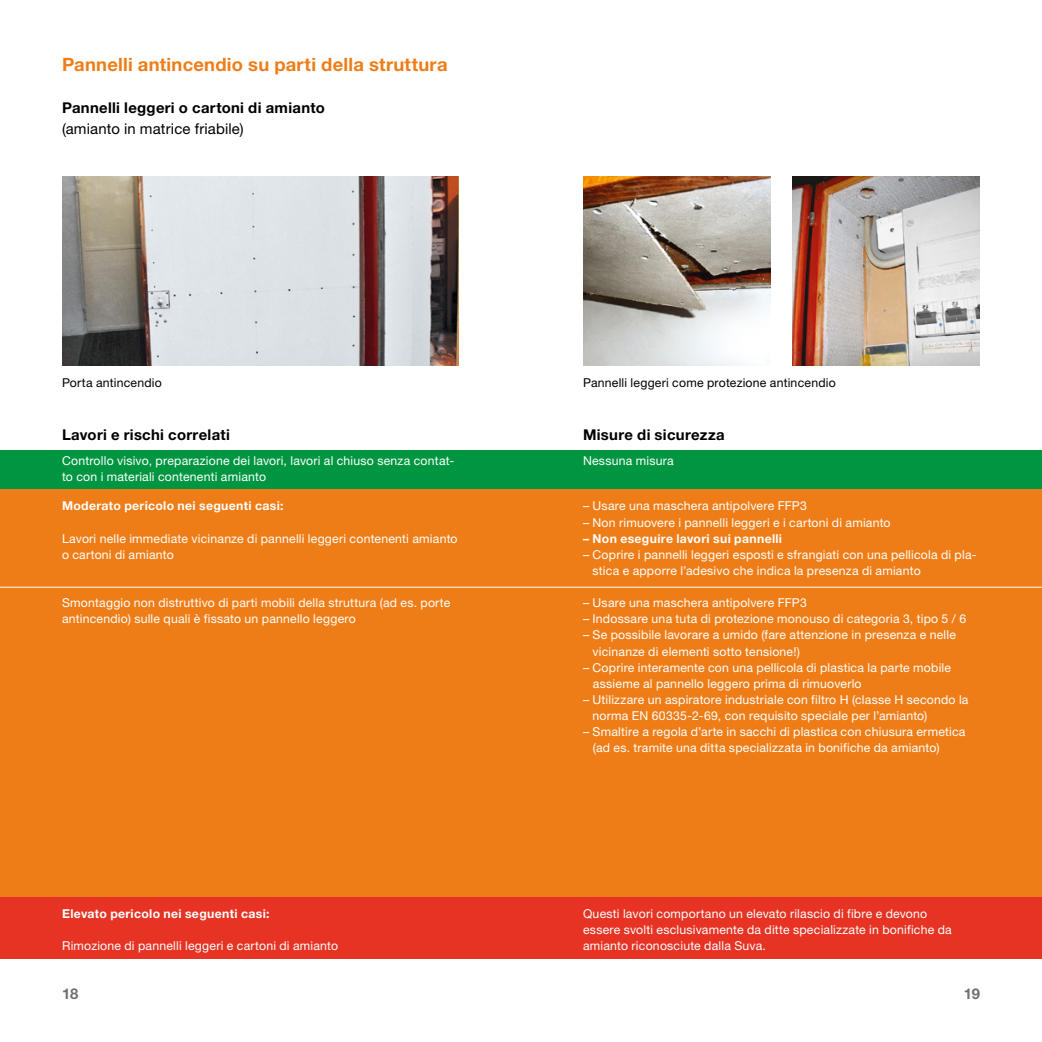
<style>
.page{position:relative;width:1042px;height:1042px;background:#fff}
.page>*{position:absolute;margin:0;border:0;box-sizing:border-box;transform-origin:0 0}
.t1{font:700 18.38px "Helvetica Neue LT Std";letter-spacing:.015em;color:#ef7d17}
.t2{font:700 14.88px "Helvetica Neue LT Std";letter-spacing:.02em;color:#000}
.t3{font:14.88px "Helvetica Neue LT Std";letter-spacing:.01em;color:#000}
.t4{font:700 14.88px "Helvetica Neue LT Std";color:#706f6f}
.t5{font:12.25px/16.1px "Helvetica Neue LT Std";letter-spacing:.02em;color:#fff}
.t6{font:700 12.25px "Helvetica Neue LT Std";letter-spacing:.025em;color:#fff}
.t7{font:12.25px "Helvetica Neue LT Std";letter-spacing:.02em;color:#000}
</style>
<div class="page">
<div style="left:0;top:450px;width:1042px;height:39px;background:#009641"></div>
<div style="left:0;top:489px;width:1042px;height:408px;background:#ef7d17"></div>
<hr style="left:0;top:587px;width:521px;height:1px;background:#fff">
<hr style="left:521px;top:587px;width:521px;height:1px;background:#fff">
<div style="left:0;top:897px;width:1042px;height:61px;background:#e63323"></div>
<img style="left:62px;top:176px;width:397px;height:190px">
<img style="left:583px;top:176px;width:188px;height:190px">
<img style="left:792px;top:176px;width:188px;height:190px">
<h1 class="t1" style="left:62px;top:53px;width:387px">Pannelli antincendio su parti della struttura</h1>
<p class="t2" style="left:62px;top:98px;width:264px">Pannelli leggeri o cartoni di amianto</p>
<p class="t3" style="left:62px;top:120px;width:183px">(amianto in matrice friabile)</p>
<p class="t7" style="left:62px;top:375px;width:101px">Porta antincendio</p>
<p class="t7" style="left:583px;top:375px;width:254px">Pannelli leggeri come protezione antincendio</p>
<p class="t2" style="left:62px;top:425px;width:169px">Lavori e rischi correlati</p>
<p class="t2" style="left:583px;top:425px;width:143px">Misure di sicurezza</p>
<p class="t5" style="left:62px;top:453px;width:394px">Controllo visivo, preparazione dei lavori, lavori al chiuso senza contat&shy;to con i materiali contenenti amianto</p>
<p class="t5" style="left:583px;top:453px;width:92px">Nessuna misura</p>
<p class="t6" style="left:62px;top:498px;width:223px">Moderato pericolo nei seguenti casi:</p>
<p class="t5" style="left:62px;top:530px;width:397px">Lavori nelle immediate vicinanze di pannelli leggeri contenenti amianto o cartoni di amianto</p>
<p class="t5" style="left:62px;top:594px;width:390px">Smontaggio non distruttivo di parti mobili della struttura (ad es. porte antincendio) sulle quali è fissato un pannello leggero</p>
<p class="t5" style="left:583px;top:498px;width:225px">– Usare una maschera antipolvere FFP3</p>
<p class="t5" style="left:583px;top:514px;width:309px">– Non rimuovere i pannelli leggeri e i cartoni di amianto</p>
<p class="t6" style="left:583px;top:531px;width:201px">– Non eseguire lavori sui pannelli</p>
<p class="t5" style="left:592px;top:546px;width:385px;text-indent:-10px">– Coprire i pannelli leggeri esposti e sfrangiati con una pellicola di pla&shy;stica e apporre l’adesivo che indica la presenza di amianto</p>
<p class="t5" style="left:583px;top:594px;width:225px">– Usare una maschera antipolvere FFP3</p>
<p class="t5" style="left:583px;top:611px;width:385px">– Indossare una tuta di protezione monouso di categoria 3, tipo 5 / 6</p>
<p class="t5" style="left:592px;top:627px;width:365px;text-indent:-10px">– Se possibile lavorare a umido (fare attenzione in presenza e nelle vicinanze di elementi sotto tensione!)</p>
<p class="t5" style="left:593px;top:659px;width:360px;text-indent:-10px">– Coprire interamente con una pellicola di plastica la parte mobile assieme al pannello leggero prima di rimuoverlo</p>
<p class="t5" style="left:592px;top:691px;width:377px;text-indent:-10px">– Utilizzare un aspiratore industriale con filtro H (classe H secondo la norma EN 60335-2-69, con requisito speciale per l’amianto)</p>
<p class="t5" style="left:593px;top:723px;width:374px;text-indent:-10px">– Smaltire a regola d’arte in sacchi di plastica con chiusura ermetica (ad es. tramite una ditta specializzata in bonifiche da amianto)</p>
<p class="t6" style="left:62px;top:906px;width:209px">Elevato pericolo nei seguenti casi:</p>
<p class="t5" style="left:62px;top:937px;width:278px">Rimozione di pannelli leggeri e cartoni di amianto</p>
<p class="t5" style="left:583px;top:905px;width:370px">Questi lavori comportano un elevato rilascio di fibre e devono essere svolti esclusivamente da ditte specializzate in bonifiche da amianto riconosciute dalla Suva.</p>
<p class="t4" style="left:62px;top:984px;width:18px">18</p>
<p class="t4" style="left:963px;top:984px;width:18px">19</p>
</div>
